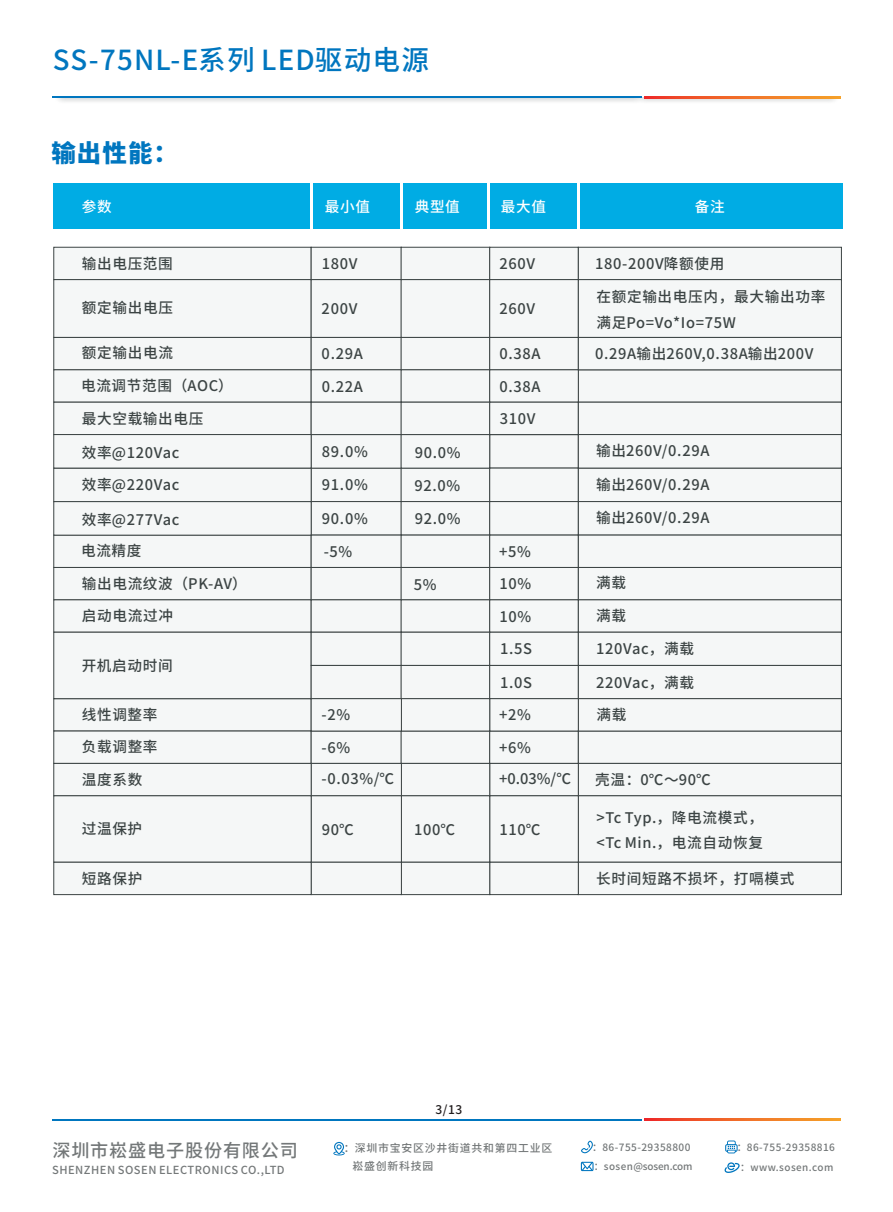
<style>
.page{position:relative;width:893px;height:1212px;background:#fff}
.page>*{position:absolute;margin:0;border:0;box-sizing:border-box;transform-origin:0 0}
.t1{font:500 27.6px "Source Han Sans CN";letter-spacing:.045em;color:#0076bf}
.t2{font:800 24.45px "Source Han Sans CN";color:#0076bf}
.t3{font:500 18.15px "Source Han Sans CN";letter-spacing:.045em;color:#747879}
.t4{font:500 14.7px/25.5px "Source Han Sans CN";letter-spacing:.045em;color:#3c4444}
.t5{font:500 14.7px "Source Han Sans CN";letter-spacing:.045em;color:#fff}
.t6{font:500 12px "Source Han Sans CN";color:#231f20}
.t7{font:500 11.1px "Source Han Sans CN";letter-spacing:.045em;color:#747879}
.t8{font:500 10.95px "Source Han Sans CN";letter-spacing:.07em;color:#747879}
.t9{font:500 10.05px "Source Han Sans CN";letter-spacing:.045em;color:#747879}
.t10{font:500 9.9px "Source Han Sans CN";letter-spacing:-.01em;color:#747879}
.t11{font:500 9.9px "Source Han Sans CN";letter-spacing:.045em;color:#747879}
.s1{font-weight:400}
</style>
<div class="page">
<img style="left:58px;top:98px;width:782px;height:4px">
<hr style="left:53px;top:97px;width:589px;height:1px;background:#0076bf">
<svg style="left:644px;top:97px;width:196px;height:1px"></svg>
<svg style="left:333px;top:1142px;width:12px;height:13px"></svg>
<svg style="left:581px;top:1140px;width:12px;height:13px"></svg>
<svg style="left:725px;top:1140px;width:13px;height:13px"></svg>
<svg style="left:724px;top:1162px;width:16px;height:11px"></svg>
<svg style="left:581px;top:1162px;width:12px;height:9px"></svg>
<hr style="left:53px;top:1119px;width:589px;height:1px;background:#0076bf">
<svg style="left:644px;top:1119px;width:196px;height:1px"></svg>
<div style="left:53px;top:184px;width:789px;height:45px;background:#00ace4"></div>
<hr style="left:401px;top:182px;width:2px;height:59px;background:#fff">
<hr style="left:487px;top:182px;width:3px;height:60px;background:#fff">
<hr style="left:578px;top:182px;width:2px;height:60px;background:#fff">
<hr style="left:310px;top:181px;width:3px;height:59px;background:#fff">
<svg style="left:53px;top:246px;width:789px;height:649px"></svg>
<h1 class="t1" style="left:53px;top:46px;width:378px">SS-75NL-E系列 LED驱动电源</h1>
<h2 class="t2" style="left:51px;top:140px;width:128px">输出性能：</h2>
<p class="t5" style="left:82px;top:199px;width:31px">参数</p>
<p class="t5" style="left:325px;top:199px;width:47px">最小值</p>
<p class="t5" style="left:415px;top:199px;width:47px">典型值</p>
<p class="t5" style="left:501px;top:199px;width:47px">最大值</p>
<p class="t5" style="left:695px;top:199px;width:31px">备注</p>
<p class="t4" style="left:82px;top:250px;width:93px">输出电压范围</p>
<p class="t4" style="left:82px;top:294px;width:93px">额定输出电压</p>
<p class="t4" style="left:82px;top:340px;width:93px">额定输出电流</p>
<p class="t4" style="left:81px;top:372px;width:153px">电流调节范围（AOC<span class="s1">）</span></p>
<p class="t4" style="left:82px;top:405px;width:123px"><span class="s1">最大空</span>载输出电压</p>
<p class="t4" style="left:82px;top:439px;width:99px">效率@120Vac</p>
<p class="t4" style="left:82px;top:472px;width:99px">效率@220Vac</p>
<p class="t4" style="left:82px;top:506px;width:99px">效率@277Vac</p>
<p class="t4" style="left:322px;top:251px;width:37px">180V</p>
<p class="t4" style="left:322px;top:296px;width:37px">200V</p>
<p class="t4" style="left:322px;top:341px;width:43px">0.29A</p>
<p class="t4" style="left:322px;top:373px;width:43px">0.22A</p>
<p class="t4" style="left:322px;top:438px;width:47px">89.0%</p>
<p class="t4" style="left:322px;top:472px;width:47px">91.0%</p>
<p class="t4" style="left:322px;top:505px;width:47px">90.0%</p>
<p class="t4" style="left:415px;top:439px;width:47px">90.0%</p>
<p class="t4" style="left:415px;top:473px;width:47px">92.0%</p>
<p class="t4" style="left:415px;top:505px;width:47px">92.0%</p>
<p class="t4" style="left:499px;top:251px;width:37px">260V</p>
<p class="t4" style="left:499px;top:296px;width:37px">260V</p>
<p class="t4" style="left:499px;top:341px;width:43px">0.38A</p>
<p class="t4" style="left:499px;top:373px;width:43px">0.38A</p>
<p class="t4" style="left:500px;top:406px;width:37px">310V</p>
<p class="t4" style="left:595px;top:251px;width:131px">180-200V降额使用</p>
<p class="t4" style="left:596px;top:284px;width:230px">在额定输出电压内，最大输出功率满足Po=Vo*Io=75W</p>
<p class="t4" style="left:595px;top:340px;width:220px">0.29A输出260V,0.38A输出200V</p>
<p class="t4" style="left:596px;top:438px;width:115px">输出260V/0.29A</p>
<p class="t4" style="left:596px;top:471px;width:115px">输出260V/0.29A</p>
<p class="t4" style="left:596px;top:505px;width:115px">输出260V/0.29A</p>
<p class="t4" style="left:81px;top:535px;width:167px;line-height:32.1px">电流精度<br>输出电流纹波（PK-AV<span class="s1">）</span></p>
<p class="t4" style="left:82px;top:603px;width:93px">启动电流过冲</p>
<p class="t4" style="left:596px;top:603px;width:31px">满载</p>
<p class="t4" style="left:499px;top:538px;width:33px">+5%</p>
<p class="t4" style="left:499px;top:571px;width:33px">10%</p>
<p class="t4" style="left:499px;top:603px;width:33px">10%</p>
<p class="t4" style="left:324px;top:539px;width:30px">-5%</p>
<p class="t4" style="left:596px;top:570px;width:31px">满载</p>
<p class="t4" style="left:414px;top:572px;width:24px">5%</p>
<p class="t4" style="left:82px;top:652px;width:93px">开机启动时间</p>
<p class="t4" style="left:82px;top:702px;width:77px">线性调整率</p>
<p class="t4" style="left:82px;top:734px;width:77px">负载调整率</p>
<p class="t4" style="left:82px;top:766px;width:62px">温度系数</p>
<p class="t4" style="left:82px;top:816px;width:62px">过温保护</p>
<p class="t4" style="left:82px;top:865px;width:62px">短路保护</p>
<p class="t4" style="left:500px;top:636px;width:33px">1.5S</p>
<p class="t4" style="left:500px;top:669px;width:33px">1.0S</p>
<p class="t4" style="left:596px;top:636px;width:99px">120Vac，满载</p>
<p class="t4" style="left:596px;top:669px;width:99px">220Vac，满载</p>
<p class="t4" style="left:322px;top:702px;width:30px">-2%</p>
<p class="t4" style="left:499px;top:702px;width:33px">+2%</p>
<p class="t4" style="left:596px;top:702px;width:31px">满载</p>
<p class="t4" style="left:322px;top:731px;width:74px;line-height:31.5px">-6% -0.03%/℃</p>
<p class="t4" style="left:322px;top:816px;width:34px">90℃</p>
<p class="t4" style="left:414px;top:817px;width:43px">100℃</p>
<p class="t4" style="left:499px;top:731px;width:74px;line-height:31.5px">+6% +0.03%/℃</p>
<p class="t4" style="left:499px;top:816px;width:43px">110℃</p>
<p class="t4" style="left:595px;top:766px;width:117px">壳温：0℃～90℃</p>
<p class="t4" style="left:596px;top:804px;width:168px">&gt;Tc Typ.，降电流模式，&lt;Tc Min.，电流自动恢复</p>
<p class="t4" style="left:596px;top:865px;width:200px">长时间短路不损坏，打嗝模式</p>
<p class="t3" style="left:52px;top:1141px;width:247px">深圳市崧盛电子股份有限公司</p>
<p class="t7" style="left:52px;top:1164px;width:234px">SHENZHEN SOSEN ELECTRONICS CO.,LTD</p>
<p class="t6" style="left:435px;top:1103px;width:28px">3/13</p>
<p class="t8" style="left:344px;top:1143px;width:210px">：深圳市宝安区沙井街道共和第四工业区</p>
<p class="t9" style="left:592px;top:1142px;width:100px">：86-755-29358800</p>
<p class="t8" style="left:353px;top:1161px;width:82px">崧盛创新科技园</p>
<p class="t9" style="left:737px;top:1142px;width:100px">：86-755-29358816</p>
<p class="t10" style="left:594px;top:1161px;width:100px">：sosen@sosen.com</p>
<p class="t11" style="left:740px;top:1162px;width:95px"><span class="s1">：</span>www.sosen.com</p>
</div>
